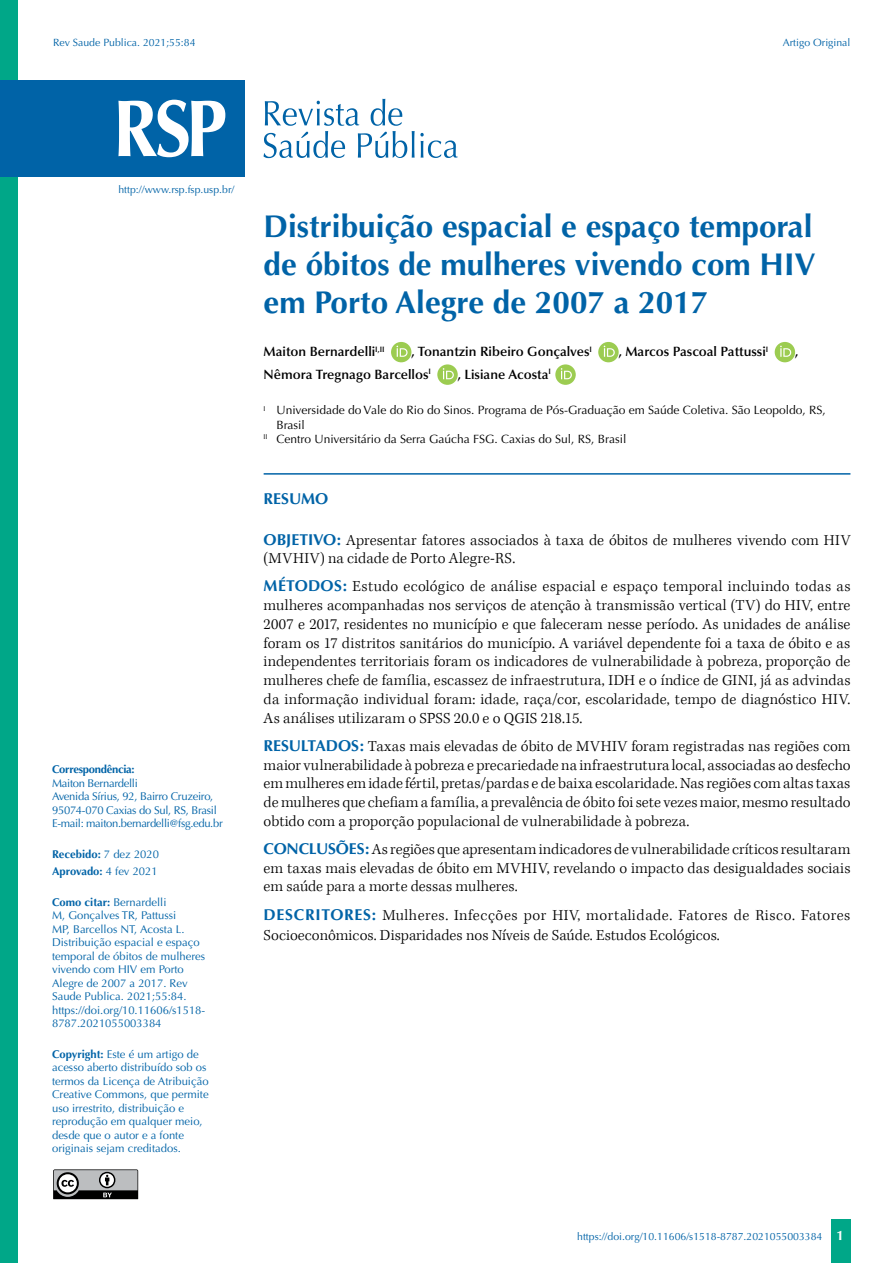
<style>
.page{position:relative;width:893px;height:1263px;background:#fff}
.page>*{position:absolute;margin:0;border:0;box-sizing:border-box;transform-origin:0 0}
.t1{font:700 31.5px/37.8px "Optima";color:#0063a7;text-align:justify}
.t2{font:300 15.75px/18.9px "Kepler Std";letter-spacing:.005em;color:#000;text-align:justify}
.t3{font:700 15.75px "Optima";color:#0063a7}
.t4{font:600 13.5px "Optima";color:#000}
.t5{font:12px "Optima";color:#000}
.t6{font:11.25px/13.5px "Optima";color:#0063a7}
.t7{font:11.25px/13.5px "Optima";letter-spacing:-.025em;color:#0063a7}
.t8{font:700 11.25px/17.7px "Optima";color:#0063a7}
.t9{font:700 11.25px "Optima";letter-spacing:-.025em;color:#0063a7}
.t10{font:10.5px "Optima";color:#0063a7}
.s1{font-weight:400}
.s2{font-weight:700}
.s3{font-family:"Optima";font-weight:700;color:#0063a7}
.s4{font-weight:700;font-size:13.5px;color:#fff}
</style>
<div class="page">
<div style="left:831px;top:1220px;width:20px;height:43px;background:#00a788"></div>
<svg style="left:53px;top:1169px;width:85px;height:30px;background:#7e7f80"></svg>
<div style="left:0;top:0;width:18px;height:1263px;background:#00a788"></div>
<hr style="left:264px;top:473px;width:586px;height:2px;background:#0063a7">
<div style="left:391px;top:342px;width:20px;height:20px;background:#9ccc51;border-radius:50%"></div>
<svg style="left:396px;top:346px;width:12px;height:11px"></svg>
<div style="left:598px;top:342px;width:21px;height:20px;background:#9ccc51;border-radius:50%"></div>
<svg style="left:604px;top:346px;width:11px;height:11px"></svg>
<div style="left:775px;top:342px;width:20px;height:20px;background:#9ccc51;border-radius:50%"></div>
<svg style="left:780px;top:346px;width:11px;height:11px"></svg>
<svg style="left:437px;top:364px;width:21px;height:21px"></svg>
<svg style="left:443px;top:368px;width:11px;height:11px"></svg>
<svg style="left:555px;top:364px;width:21px;height:21px"></svg>
<svg style="left:561px;top:368px;width:11px;height:11px"></svg>
<svg style="left:263px;top:99px;width:195px;height:59px"></svg>
<div style="left:0;top:80px;width:244px;height:96px;background:#0063a7"></div>
<svg style="left:118px;top:100px;width:107px;height:57px"></svg>
<p class="t10" style="left:53px;top:36px;width:144px">Rev Saude Publica. 2021;55:84</p>
<p class="t10" style="left:783px;top:36px;width:69px">Artigo Original</p>
<p class="t10" style="left:118px;top:183px;width:117px">http://www.rsp.fsp.usp.br/</p>
<p class="t9" style="left:52px;top:763px;width:84px">Correspondência:</p>
<p class="t7" style="left:52px;top:776px;width:172px">Maiton Bernardelli<br>Avenida Sírius, 92, Bairro Cruzeiro, 95074-070 Caxias do Sul, RS, Brasil E-mail: maiton.bernardelli@fsg.edu.br</p>
<p class="t8" style="left:52px;top:845px;width:108px">Recebido: <span class="s1">7 dez 2020<br></span>Aprovado: <span class="s1">4 fev 2021</span></p>
<p class="t6" style="left:52px;top:895px;width:155px"><span class="s2">Como citar:</span> Bernardelli<br>M, Gonçalves TR, Pattussi<br>MP, Barcellos NT, Acosta L.<br>Distribuição espacial e espaço temporal de óbitos de mulheres vivendo com HIV em Porto<br>Alegre de 2007 a 2017. Rev<br>Saude Publica. 2021;55:84. https://doi.org/10.11606/s1518-<br>8787.2021055003384</p>
<p class="t6" style="left:52px;top:1047px;width:158px"><span class="s2">Copyright:</span> Este é um artigo de acesso aberto distribuído sob os termos da Licença de Atribuição<br>Creative Commons, que permite uso irrestrito, distribuição e reprodução em qualquer meio, desde que o autor e a fonte originais sejam creditados.</p>
<h1 class="t1" style="left:264px;top:208px;width:553px">Distribuição espacial e espaço temporal de óbitos de mulheres vivendo com HIV em Porto Alegre de 2007 a 2017</h1>
<p class="t4" style="left:264px;top:344px;width:123px">Maiton Bernardelli<sup>I,II</sup></p>
<p class="t4" style="left:411px;top:344px;width:182px">, Tonantzin Ribeiro Gonçalves<sup>I</sup></p>
<p class="t4" style="left:619px;top:344px;width:151px">, Marcos Pascoal Pattussi<sup>I</sup></p>
<p class="t4" style="left:795px;top:344px;width:5px">,</p>
<p class="t4" style="left:264px;top:366px;width:169px">Nêmora Tregnago Barcellos<sup>I</sup></p>
<p class="t4" style="left:458px;top:366px;width:95px">, Lisiane Acosta<sup>I</sup></p>
<p class="t5" style="left:264px;top:403px;width:564px"><sup>I</sup> Universidade do Vale do Rio do Sinos. Programa de Pós-Graduação em Saúde Coletiva. São Leopoldo, RS,</p>
<p class="t5" style="left:276px;top:418px;width:30px">Brasil</p>
<p class="t5" style="left:264px;top:432px;width:364px"><sup>II</sup> Centro Universitário da Serra Gaúcha FSG. Caxias do Sul, RS, Brasil</p>
<p class="t3" style="left:264px;top:490px;width:66px">RESUMO</p>
<p class="t2" style="left:264px;top:531px;width:588px"><span class="s3">OBJETIVO:</span> Apresentar fatores associados à taxa de óbitos de mulheres vivendo com HIV (MVHIV) na cidade de Porto Alegre-RS.</p>
<p class="t2" style="left:264px;top:577px;width:588px"><span class="s3">MÉTODOS:</span> Estudo ecológico de análise espacial e espaço temporal incluindo todas as mulheres acompanhadas nos serviços de atenção à transmissão vertical (TV) do HIV, entre 2007 e 2017, residentes no município e que faleceram nesse período. As unidades de análise foram os 17 distritos sanitários do município. A variável dependente foi a taxa de óbito e as independentes territoriais foram os indicadores de vulnerabilidade à pobreza, proporção de mulheres chefe de família, escassez de infraestrutura, IDH e o índice de GINI, já as advindas da informação individual foram: idade, raça/cor, escolaridade, tempo de diagnóstico HIV.<br>As análises utilizaram o SPSS 20.0 e o QGIS 218.15.</p>
<p class="t2" style="left:264px;top:737px;width:588px"><span class="s3">RESULTADOS:</span> Taxas mais elevadas de óbito de MVHIV foram registradas nas regiões com maior vulnerabilidade à pobreza e precariedade na infraestrutura local, associadas ao desfecho em mulheres em idade fértil, pretas/pardas e de baixa escolaridade. Nas regiões com altas taxas de mulheres que chefiam a família, a prevalência de óbito foi sete vezes maior, mesmo resultado obtido com a proporção populacional de vulnerabilidade à pobreza.</p>
<p class="t2" style="left:264px;top:840px;width:588px"><span class="s3">CONCLUSÕES:</span> As regiões que apresentam indicadores de vulnerabilidade críticos resultaram em taxas mais elevadas de óbito em MVHIV, revelando o impacto das desigualdades sociais em saúde para a morte dessas mulheres.</p>
<p class="t2" style="left:264px;top:905px;width:588px;line-height:19.8px"><span class="s3">DESCRITORES:</span> Mulheres. Infecções por HIV, mortalidade. Fatores de Risco. Fatores<br>Socioeconômicos. Disparidades nos Níveis de Saúde. Estudos Ecológicos.</p>
<p class="t10" style="left:577px;top:1230px;width:268px">https://doi.org/10.11606/s1518-8787.2021055003384 <span class="s4">1</span></p>
</div>
